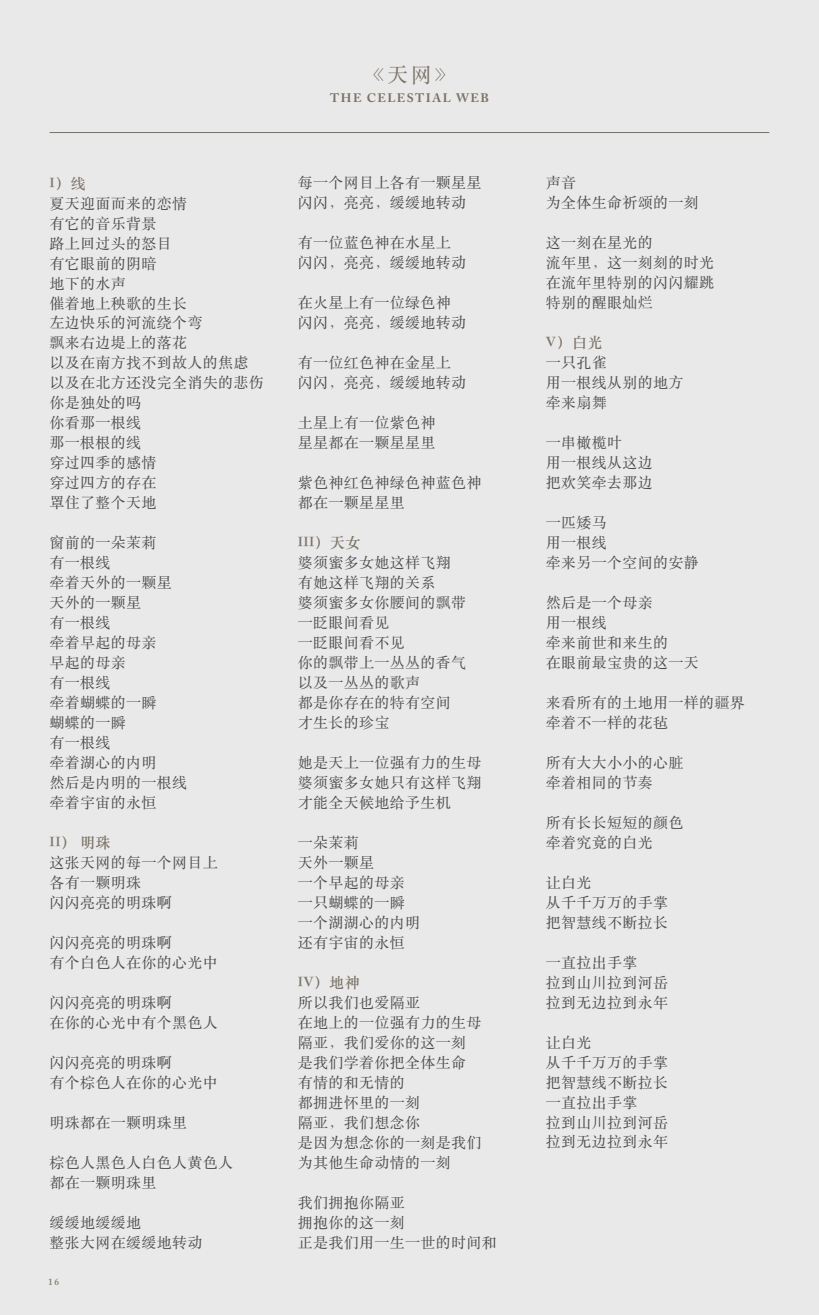
<style>
.page{position:relative;width:819px;height:1315px;background:#e9e9ea}
.page>*{position:absolute;margin:0;border:0;box-sizing:border-box;transform-origin:0 0}
.t1{font:21px "ST Songti SC Regular";color:#7b7264}
.t2{font:14.88px/19.9px "ST Songti SC Regular";letter-spacing:.03em;color:#4d4d4f}
.t3{font:14.88px "ST Songti SC Bold";letter-spacing:.03em;color:#7b7264}
.t4{font:700 12.25px "Adobe Caslon Pro";letter-spacing:.125em;color:#7b7264}
.t5{font:600 9.45px "Adobe Caslon Pro";color:#857c6f}
</style>
<div class="page">
<hr style="left:50px;top:132px;width:719px;height:1px;background:#7b7264">
<p class="t3" style="left:50px;top:174px;width:37px">I）线</p>
<p class="t2" style="left:50px;top:192px;width:216px">夏天迎面而来的恋情<br>有它的音乐背景<br>路上回过头的怒目<br>有它眼前的阴暗<br>地下的水声<br>催着地上秧歌的生长<br>左边快乐的河流绕个弯<br>飘来右边堤上的落花<br>以及在南方找不到故人的焦虑以及在北方还没完全消失的悲伤你是独处的吗<br>你看那一根线<br>那一根根的线<br>穿过四季的感情<br>穿过四方的存在<br>罩住了整个天地</p>
<p class="t2" style="left:50px;top:532px;width:139px">窗前的一朵茉莉<br>有一根线<br>牵着天外的一颗星天外的一颗星<br>有一根线<br>牵着早起的母亲<br>早起的母亲<br>有一根线<br>牵着蝴蝶的一瞬<br>蝴蝶的一瞬<br>有一根线<br>牵着湖心的内明<br>然后是内明的一根线牵着宇宙的永恒</p>
<p class="t3" style="left:50px;top:833px;width:63px">II） 明珠</p>
<p class="t2" style="left:50px;top:852px;width:170px">这张天网的每一个网目上各有一颗明珠<br>闪闪亮亮的明珠啊</p>
<p class="t2" style="left:50px;top:932px;width:170px">闪闪亮亮的明珠啊<br>有个白色人在你的心光中</p>
<p class="t2" style="left:50px;top:991px;width:170px">闪闪亮亮的明珠啊<br>在你的心光中有个黑色人</p>
<p class="t2" style="left:50px;top:1051px;width:170px">闪闪亮亮的明珠啊<br>有个棕色人在你的心光中</p>
<p class="t2" style="left:50px;top:1111px;width:139px">明珠都在一颗明珠里</p>
<p class="t2" style="left:50px;top:1151px;width:185px">棕色人黑色人白色人黄色人都在一颗明珠里</p>
<p class="t2" style="left:50px;top:1211px;width:154px">缓缓地缓缓地<br>整张大网在缓缓地转动</p>
<p class="t5" style="left:48px;top:1276px;width:13px">16</p>
<h1 class="t1" style="left:363px;top:61px;width:93px">《天网》</h1>
<p class="t4" style="left:330px;top:90px;width:160px">THE CELESTIAL WEB</p>
<p class="t2" style="left:298px;top:172px;width:185px">每一个网目上各有一颗星星闪闪，亮亮，缓缓地转动</p>
<p class="t2" style="left:298px;top:232px;width:170px">有一位蓝色神在水星上闪闪，亮亮，缓缓地转动</p>
<p class="t2" style="left:298px;top:292px;width:170px">在火星上有一位绿色神闪闪，亮亮，缓缓地转动</p>
<p class="t2" style="left:298px;top:352px;width:170px">有一位红色神在金星上闪闪，亮亮，缓缓地转动</p>
<p class="t2" style="left:298px;top:412px;width:139px">土星上有一位紫色神星星都在一颗星星里</p>
<p class="t2" style="left:298px;top:472px;width:185px">紫色神红色神绿色神蓝色神都在一颗星星里</p>
<p class="t3" style="left:298px;top:533px;width:64px">III）天女</p>
<p class="t2" style="left:298px;top:552px;width:170px">婆须蜜多女她这样飞翔有她这样飞翔的关系<br>婆须蜜多女你腰间的飘带一眨眼间看见<br>一眨眼间看不见<br>你的飘带上一丛丛的香气以及一丛丛的歌声<br>都是你存在的特有空间才生长的珍宝</p>
<p class="t2" style="left:298px;top:752px;width:185px;text-align:justify">她是天上一位强有力的生母婆须蜜多女她只有这样飞翔才能全天候地给予生机</p>
<p class="t2" style="left:298px;top:832px;width:124px">一朵茉莉<br>天外一颗星<br>一个早起的母亲一只蝴蝶的一瞬一个湖湖心的内明还有宇宙的永恒</p>
<p class="t3" style="left:298px;top:973px;width:63px">IV）地神</p>
<p class="t2" style="left:298px;top:991px;width:185px">所以我们也爱隔亚<br>在地上的一位强有力的生母隔亚，我们爱你的这一刻是我们学着你把全体生命有情的和无情的<br>都拥进怀里的一刻<br>隔亚，我们想念你<br>是因为想念你的一刻是我们为其他生命动情的一刻</p>
<p class="t2" style="left:298px;top:1191px;width:200px">我们拥抱你隔亚<br>拥抱你的这一刻<br>正是我们用一生一世的时间和</p>
<p class="t2" style="left:546px;top:172px;width:154px">声音<br>为全体生命祈颂的一刻</p>
<p class="t2" style="left:546px;top:232px;width:170px">这一刻在星光的<br>流年里，这一刻刻的时光在流年里特别的闪闪耀跳特别的醒眼灿烂</p>
<p class="t3" style="left:546px;top:333px;width:58px">V）白光</p>
<p class="t2" style="left:546px;top:352px;width:139px">一只孔雀<br>用一根线从别的地方牵来扇舞</p>
<p class="t2" style="left:546px;top:432px;width:108px">一串橄榄叶<br>用一根线从这边把欢笑牵去那边</p>
<p class="t2" style="left:546px;top:512px;width:154px">一匹矮马<br>用一根线<br>牵来另一个空间的安静</p>
<p class="t2" style="left:546px;top:592px;width:154px">然后是一个母亲<br>用一根线<br>牵来前世和来生的<br>在眼前最宝贵的这一天</p>
<p class="t2" style="left:546px;top:692px;width:200px">来看所有的土地用一样的疆界牵着不一样的花毡</p>
<p class="t2" style="left:546px;top:751px;width:139px">所有大大小小的心脏牵着相同的节奏</p>
<p class="t2" style="left:546px;top:811px;width:139px">所有长长短短的颜色牵着究竟的白光</p>
<p class="t2" style="left:546px;top:871px;width:124px">让白光<br>从千千万万的手掌把智慧线不断拉长</p>
<p class="t2" style="left:546px;top:951px;width:124px">一直拉出手掌<br>拉到山川拉到河岳拉到无边拉到永年</p>
<p class="t2" style="left:546px;top:1031px;width:124px">让白光<br>从千千万万的手掌把智慧线不断拉长一直拉出手掌<br>拉到山川拉到河岳拉到无边拉到永年</p>
</div>
